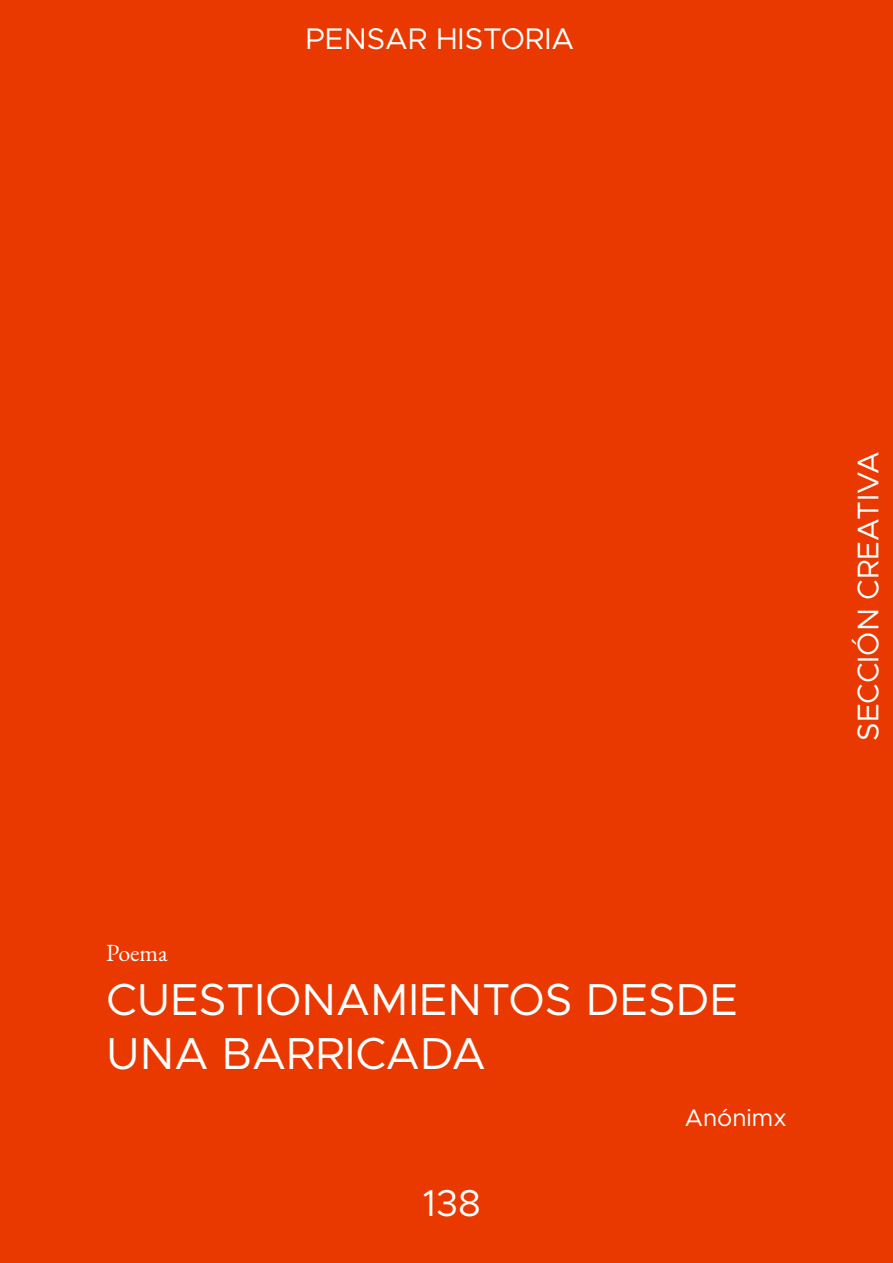
<style>
.page{position:relative;width:893px;height:1263px;background:#ea3900}
.page>*{position:absolute;margin:0;border:0;box-sizing:border-box;transform-origin:0 0}
.Titulos{font:45px/54px "Metropolis";color:#fff}
.t1{font:37.5px "Metropolis";color:#fff}
.t2{font:30px "Metropolis";color:#fff}
.Texto{font:24px "Metropolis";color:#fff}
.Texto-2{font:24px "EB Garamond";color:#fff}
</style>
<div class="page">
<p class="t2" style="left:306px;top:20px;width:270px">PENSAR HISTORIA</p>
<p class="t2" style="left:850px;top:741px;width:291px;rotate:-90deg">SECCIÓN CREATIVA</p>
<p class="Texto-2" style="left:106px;top:937px;width:63px">Poema</p>
<p class="Titulos" style="left:106px;top:972px;width:633px">CUESTIONAMIENTOS DESDE<br>UNA BARRICADA</p>
<p class="Texto" style="left:685px;top:1103px;width:103px">Anónimx</p>
<p class="t1" style="left:423px;top:1180px;width:59px">138</p>
</div>
